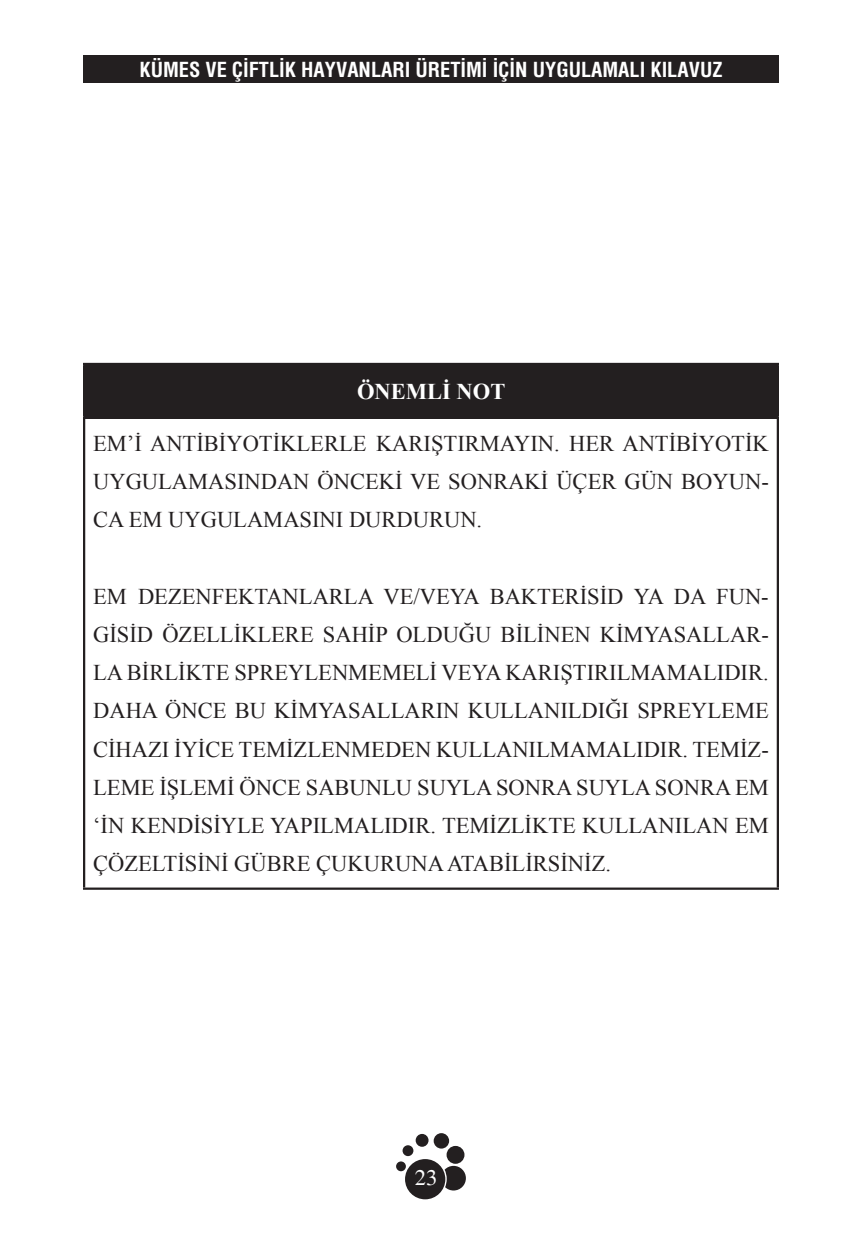
<style>
.page{position:relative;width:862px;height:1244px;background:#fff}
.page>*{position:absolute;margin:0;border:0;box-sizing:border-box;transform-origin:0 0}
.t1{font:22.5px/38.2px "Times New Roman";color:#231f20;text-align:justify}
.t2{font:700 22.5px "Times New Roman";color:#fff}
.t3{font:22.5px "Times";color:#fff}
.t4{font:700 condensed 20.25px "Helvetica";color:#fff}
</style>
<div class="page">
<div style="left:396px;top:1161px;width:9px;height:10px;background:#231f20;border-radius:50%"></div>
<div style="left:402px;top:1145px;width:11px;height:11px;background:#231f20;border-radius:50%"></div>
<div style="left:415px;top:1134px;width:13px;height:13px;background:#231f20;border-radius:50%"></div>
<div style="left:433px;top:1133px;width:16px;height:15px;background:#231f20;border-radius:50%"></div>
<div style="left:446px;top:1146px;width:18px;height:18px;background:#231f20;border-radius:50%"></div>
<svg style="left:444px;top:1166px;width:21px;height:24px"></svg>
<div style="left:405px;top:1159px;width:40px;height:40px;background:#231f20;border-radius:50%"></div>
<div style="left:83px;top:56px;width:695px;height:27px;background:#231f20"></div>
<div style="left:84px;top:364px;width:693px;height:54px;background:#231f20"></div>
<hr style="left:83px;top:363px;width:695px;height:2px;background:#231f20">
<hr style="left:83px;top:365px;width:2px;height:52px;background:#231f20">
<hr style="left:776px;top:365px;width:2px;height:52px;background:#231f20">
<hr style="left:83px;top:417px;width:695px;height:2px;background:#231f20">
<hr style="left:83px;top:419px;width:2px;height:468px;background:#231f20">
<hr style="left:776px;top:419px;width:2px;height:468px;background:#231f20">
<hr style="left:83px;top:887px;width:695px;height:3px;background:#231f20">
<p class="t4" style="left:139px;top:56px;width:584px">KÜMES VE ÇİFTLİK HAYVANLARI ÜRETİMİ İÇİN UYGULAMALI KILAVUZ</p>
<p class="t2" style="left:357px;top:375px;width:150px">ÖNEMLİ NOT</p>
<p class="t1" style="left:93px;top:424px;width:676px">EM’İ ANTİBİYOTİKLERLE KARIŞTIRMAYIN. HER ANTİBİYOTİK UYGULAMASINDAN ÖNCEKİ VE SONRAKİ ÜÇER GÜN BOYUN-CA EM UYGULAMASINI DURDURUN.</p>
<p class="t1" style="left:93px;top:577px;width:676px">EM DEZENFEKTANLARLA VE/VEYA BAKTERİSİD YA DA FUN-GİSİD ÖZELLİKLERE SAHİP OLDUĞU BİLİNEN KİMYASALLAR-LA BİRLİKTE SPREYLENMEMELİ VEYA KARIŞTIRILMAMALIDIR.<br>DAHA ÖNCE BU KİMYASALLARIN KULLANILDIĞI SPREYLEME CİHAZI İYİCE TEMİZLENMEDEN KULLANILMAMALIDIR. TEMİZ-LEME İŞLEMİ ÖNCE SABUNLU SUYLA SONRA SUYLA SONRA EM ‘İN KENDİSİYLE YAPILMALIDIR. TEMİZLİKTE KULLANILAN EM ÇÖZELTİSİNİ GÜBRE ÇUKURUNA ATABİLİRSİNİZ.</p>
<p class="t3" style="left:414px;top:1164px;width:24px">23</p>
</div>
